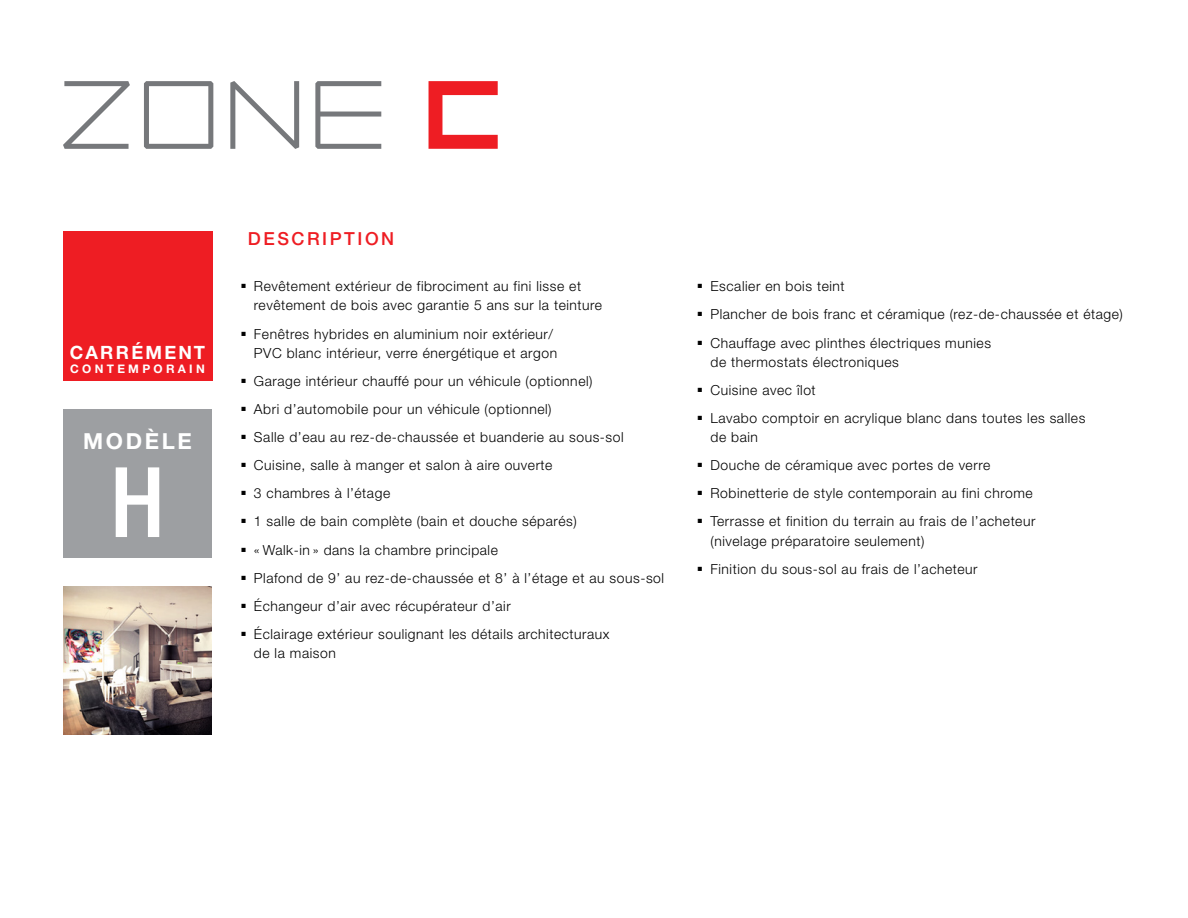
<style>
.page{position:relative;width:1188px;height:918px;background:#fff}
.page>*{position:absolute;margin:0;border:0;box-sizing:border-box;transform-origin:0 0}
.t1{font:500 condensed 97.5px "Helvetica Neue";color:#fff}
.t2{font:700 22.2px "Helvetica Neue";letter-spacing:.12em;color:#fff}
.t3{font:700 18.3px "Helvetica Neue";letter-spacing:.12em;color:#fff}
.t4{font:500 18px "Helvetica Neue";letter-spacing:.14em;color:#ee1d23}
.t5{font:300 13.8px/19.2px "Helvetica Neue";letter-spacing:.04em;color:#000}
.t6{font:700 11.85px "Helvetica Neue";letter-spacing:.28em;color:#fff}
</style>
<div class="page">
<div style="left:63px;top:410px;width:148px;height:148px;background:#9d9fa2"></div>
<img style="left:63px;top:586px;width:148px;height:148px">
<div style="left:63px;top:231px;width:149px;height:150px;background:#ee1d23"></div>
<svg style="left:63px;top:81px;width:67px;height:68px"></svg>
<svg style="left:144px;top:81px;width:69px;height:68px"></svg>
<svg style="left:315px;top:81px;width:66px;height:68px"></svg>
<svg style="left:230px;top:81px;width:69px;height:68px"></svg>
<svg style="left:429px;top:81px;width:69px;height:68px"></svg>
<p class="t3" style="left:70px;top:342px;width:137px">CARRÉMENT</p>
<p class="t6" style="left:70px;top:361px;width:136px">CONTEMPORAIN</p>
<p class="t2" style="left:83px;top:427px;width:110px">MODÈLE</p>
<p class="t1" style="left:110px;top:444px;width:57px">H</p>
<p class="t4" style="left:248px;top:228px;width:148px">DESCRIPTION</p>
<p class="t5" style="left:254px;top:276px;width:350px">Revêtement extérieur de fibrociment au fini lisse et revêtement de bois avec garantie 5 ans sur la teinture</p>
<p class="t5" style="left:254px;top:324px;width:305px">Fenêtres hybrides en aluminium noir extérieur/<br>PVC blanc intérieur, verre énergétique et argon</p>
<p class="t5" style="left:254px;top:371px;width:340px">Garage intérieur chauffé pour un véhicule (optionnel)</p>
<p class="t5" style="left:254px;top:399px;width:299px">Abri d’automobile pour un véhicule (optionnel)</p>
<p class="t5" style="left:254px;top:427px;width:371px">Salle d’eau au rez-de-chaussée et buanderie au sous-sol</p>
<p class="t5" style="left:254px;top:455px;width:300px">Cuisine, salle à manger et salon à aire ouverte</p>
<p class="t5" style="left:254px;top:483px;width:138px">3 chambres à l’étage</p>
<p class="t5" style="left:254px;top:512px;width:324px">1 salle de bain complète (bain et douche séparés)</p>
<p class="t5" style="left:254px;top:540px;width:245px">« Walk-in » dans la chambre principale</p>
<p class="t5" style="left:254px;top:568px;width:412px">Plafond de 9’ au rez-de-chaussée et 8’ à l’étage et au sous-sol</p>
<p class="t5" style="left:254px;top:596px;width:258px">Échangeur d’air avec récupérateur d’air</p>
<p class="t5" style="left:254px;top:624px;width:357px">Éclairage extérieur soulignant les détails architecturaux de la maison</p>
<p class="t5" style="left:710px;top:276px;width:136px">Escalier en bois teint</p>
<p class="t5" style="left:710px;top:305px;width:414px">Plancher de bois franc et céramique (rez-de-chaussée et étage)</p>
<p class="t5" style="left:710px;top:333px;width:282px">Chauffage avec plinthes électriques munies de thermostats électroniques</p>
<p class="t5" style="left:710px;top:380px;width:107px">Cuisine avec îlot</p>
<p class="t5" style="left:710px;top:408px;width:376px">Lavabo comptoir en acrylique blanc dans toutes les salles de bain</p>
<p class="t5" style="left:710px;top:455px;width:281px">Douche de céramique avec portes de verre</p>
<p class="t5" style="left:710px;top:483px;width:324px">Robinetterie de style contemporain au fini chrome</p>
<p class="t5" style="left:710px;top:512px;width:326px">Terrasse et finition du terrain au frais de l’acheteur (nivelage préparatoire seulement)</p>
<p class="t5" style="left:710px;top:559px;width:269px">Finition du sous-sol au frais de l’acheteur</p>
</div>
